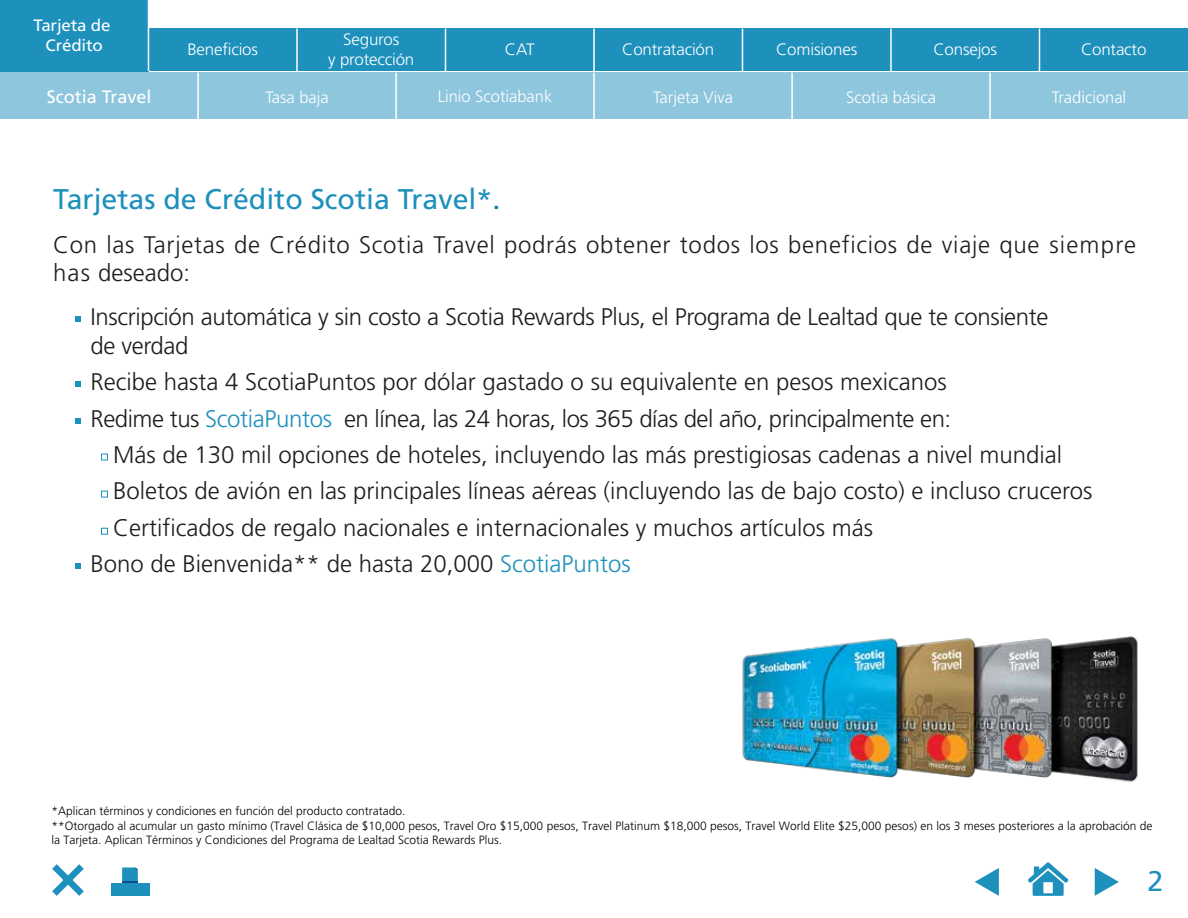
<style>
.page{position:relative;width:1188px;height:918px;background:#fff}
.page>*{position:absolute;margin:0;border:0;box-sizing:border-box;transform-origin:0 0}
.t1{font:28.5px "Frutiger";color:#1d90bc}
.t2{font:300 24px/28.8px "Frutiger";color:#1d1d1b}
.t3{font:300 24px/28.8px "Frutiger";letter-spacing:.03em;color:#1d1d1b}
.t4{font:300 24px "Frutiger";letter-spacing:-.02em;color:#1d1d1b}
.t5{font:18px "Frutiger";color:#fff}
.t6{font:300 16.5px/19.8px "Frutiger";letter-spacing:-.01em;color:#fff;text-align:center}
.t7{font:16.5px/19.8px "Frutiger";letter-spacing:-.01em;color:#fff;text-align:center}
.t8{font:300 12px/14.4px "Frutiger";color:#000}
.s1{color:#0080a3}
.s2{color:#1d90bc}
</style>
<div class="page">
<img style="left:742px;top:636px;width:396px;height:146px">
<div style="left:0;top:73px;width:1188px;height:46px;background:#8ec7dd"></div>
<div style="left:0;top:0;width:148px;height:71px;background:#1d90bc"></div>
<div style="left:148px;top:29px;width:149px;height:42px;background:#1d90bc"></div>
<div style="left:297px;top:29px;width:149px;height:42px;background:#1d90bc"></div>
<div style="left:446px;top:29px;width:148px;height:42px;background:#1d90bc"></div>
<div style="left:594px;top:29px;width:148px;height:42px;background:#1d90bc"></div>
<div style="left:742px;top:29px;width:149px;height:42px;background:#1d90bc"></div>
<div style="left:891px;top:29px;width:149px;height:42px;background:#1d90bc"></div>
<div style="left:1040px;top:29px;width:148px;height:42px;background:#1d90bc"></div>
<hr style="left:148px;top:0;width:1px;height:71px;background:#fff">
<hr style="left:296px;top:29px;width:2px;height:42px;background:#fff">
<hr style="left:445px;top:29px;width:1px;height:42px;background:#fff">
<hr style="left:593px;top:29px;width:2px;height:42px;background:#fff">
<hr style="left:742px;top:29px;width:1px;height:42px;background:#fff">
<hr style="left:890px;top:29px;width:2px;height:42px;background:#fff">
<hr style="left:1039px;top:29px;width:1px;height:42px;background:#fff">
<hr style="left:791px;top:73px;width:2px;height:46px;background:#fff">
<hr style="left:989px;top:73px;width:2px;height:46px;background:#fff">
<hr style="left:593px;top:73px;width:2px;height:46px;background:#fff">
<hr style="left:395px;top:73px;width:2px;height:46px;background:#fff">
<hr style="left:197px;top:73px;width:2px;height:46px;background:#fff">
<svg style="left:1095px;top:868px;width:24px;height:28px"></svg>
<svg style="left:975px;top:868px;width:24px;height:28px"></svg>
<div style="left:111px;top:883px;width:38px;height:13px;background:#1d90bc"></div>
<svg style="left:122px;top:867px;width:16px;height:16px"></svg>
<svg style="left:52px;top:864px;width:32px;height:32px"></svg>
<svg style="left:1028px;top:862px;width:40px;height:34px"></svg>
<svg style="left:75px;top:316px;width:6px;height:6px"></svg>
<svg style="left:75px;top:381px;width:6px;height:6px"></svg>
<svg style="left:75px;top:418px;width:6px;height:5px"></svg>
<div style="left:101px;top:454px;width:7px;height:6px;border:1px solid #1d90bc"></div>
<div style="left:101px;top:491px;width:7px;height:6px;border:1px solid #1d90bc"></div>
<div style="left:101px;top:528px;width:7px;height:7px;border:1px solid #1d90bc"></div>
<svg style="left:75px;top:563px;width:6px;height:6px"></svg>
<p class="t7" style="left:33px;top:15px;width:79px">Tarjeta de<br>Crédito</p>
<p class="t6" style="left:328px;top:29px;width:88px">Seguros<br>y protección</p>
<p class="t6" style="left:933px;top:39px;width:65px">Consejos</p>
<p class="t6" style="left:1081px;top:39px;width:67px">Contacto</p>
<p class="t6" style="left:1052px;top:88px;width:76px">Tradicional</p>
<p class="t6" style="left:187px;top:39px;width:72px">Beneficios</p>
<p class="t6" style="left:505px;top:39px;width:31px">CAT</p>
<p class="t6" style="left:622px;top:39px;width:94px">Contratación</p>
<p class="t6" style="left:776px;top:39px;width:83px">Comisiones</p>
<p class="t5" style="left:47px;top:86px;width:106px">Scotia Travel</p>
<p class="t6" style="left:265px;top:88px;width:65px">Tasa baja</p>
<p class="t6" style="left:438px;top:87px;width:116px">Linio Scotiabank</p>
<p class="t6" style="left:653px;top:88px;width:81px">Tarjeta Viva</p>
<p class="t6" style="left:846px;top:88px;width:91px">Scotia básica</p>
<p class="t1" style="left:53px;top:182px;width:449px">Tarjetas de Crédito Scotia Travel*<span class="s1">.</span></p>
<p class="t3" style="left:53px;top:230px;width:1085px">Con las Tarjetas de Crédito Scotia Travel podrás obtener todos los beneficios de viaje que siempre has deseado:</p>
<p class="t2" style="left:91px;top:303px;width:960px">Inscripción automática y sin costo a Scotia Rewards Plus, el Programa de Lealtad que te consiente de verdad</p>
<p class="t2" style="left:91px;top:368px;width:858px">Recibe hasta 4 ScotiaPuntos por dólar gastado o su equivalente en pesos mexicanos</p>
<p class="t4" style="left:91px;top:405px;width:862px">Redime tus <span class="s2">ScotiaPuntos</span> en línea, las 24 horas, los 365 días del año, principalmente en:</p>
<p class="t2" style="left:113px;top:440px;width:951px">Más de 130 mil opciones de hoteles, incluyendo las más prestigiosas cadenas a nivel mundial</p>
<p class="t2" style="left:113px;top:477px;width:981px">Boletos de avión en las principales líneas aéreas (incluyendo las de bajo costo) e incluso cruceros</p>
<p class="t2" style="left:113px;top:513px;width:762px">Certificados de regalo nacionales e internacionales y muchos artículos más</p>
<p class="t2" style="left:91px;top:549px;width:542px">Bono de Bienvenida** de hasta 20,000 <span class="s2">ScotiaPuntos</span></p>
<p class="t8" style="left:52px;top:804px;width:1103px">*Aplican términos y condiciones en función del producto contratado.<br>**Otorgado al acumular un gasto mínimo (Travel Clásica de $10,000 pesos, Travel Oro $15,000 pesos, Travel Platinum $18,000 pesos, Travel World Elite $25,000 pesos) en los 3 meses posteriores a la aprobación de la Tarjeta. Aplican Términos y Condiciones del Programa de Lealtad Scotia Rewards Plus.</p>
<p class="t1" style="left:1148px;top:864px;width:17px">2</p>
</div>
